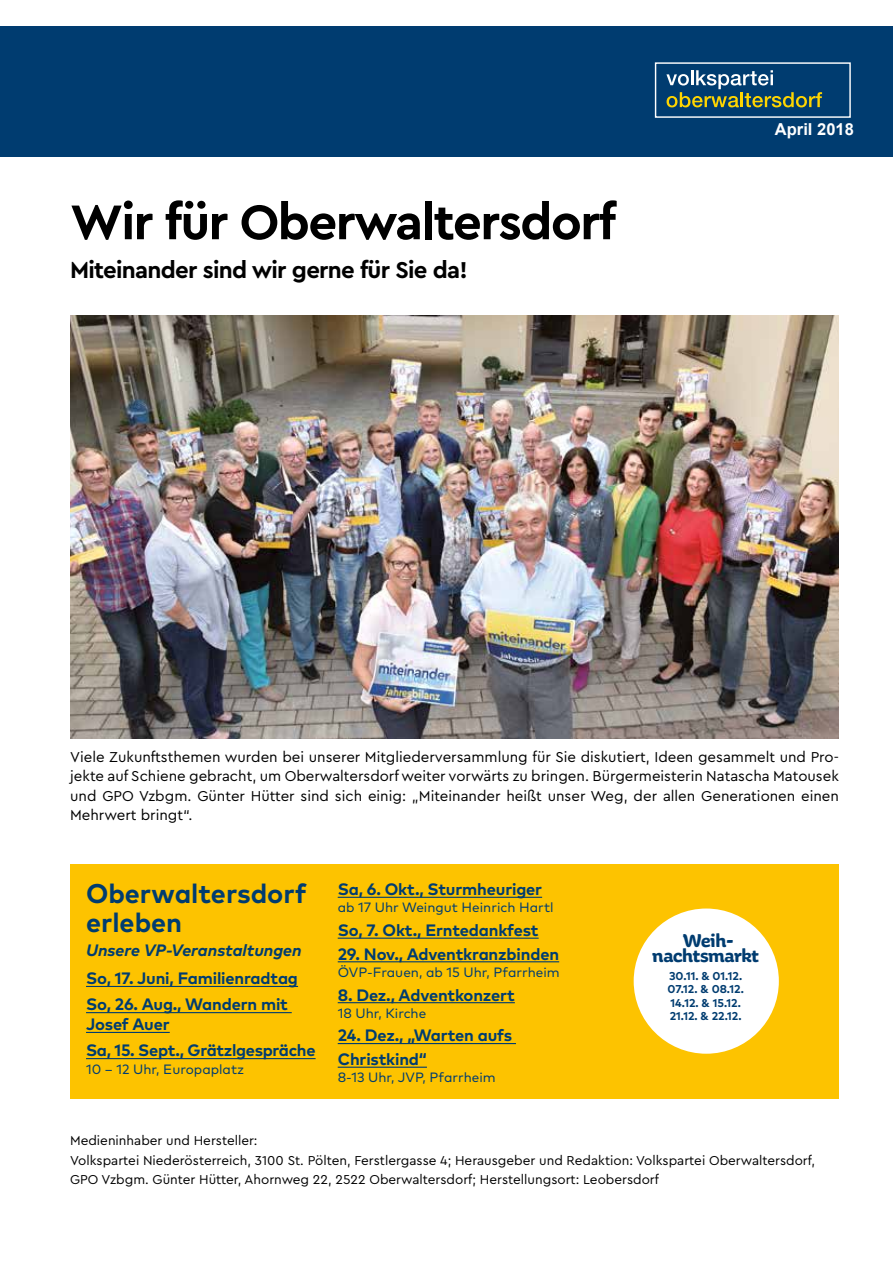
<style>
.page{position:relative;width:893px;height:1263px;background:#fff}
.page>*{position:absolute;margin:0;border:0;box-sizing:border-box;transform-origin:0 0}
.t1{font:700 51px "Cera PRO";letter-spacing:-.03em;color:#000}
.t2{font:700 27px/28.5px "Mark OT";color:#003c70}
.t3{font:700 24px "Cera PRO";letter-spacing:-.03em;color:#000}
.t4{font:700 19.5px/15px "Aniuk";letter-spacing:-.02em;color:#003c70;text-align:center}
.t5{font:700 16.5px/26.2px "Mark OT";letter-spacing:-.01em;color:#003c70}
.t6{font:italic 700 16.5px "Mark OT";color:#003c70}
.t7{font:700 16.5px "Arial";color:#fff}
.t8{font:15px/19.5px "Cera PRO";color:#000;text-align:justify}
.t9{font:13.5px/19.5px "Cera PRO";color:#000}
.t10{font:13.5px "Mark OT";color:#003c70}
.t11{font:700 11.4px/13.5px "Mark OT";color:#003c70}
</style>
<div class="page">
<div style="left:0;top:27px;width:893px;height:130px;background:#003c70"></div>
<svg style="left:666px;top:70px;width:156px;height:37px"></svg>
<div style="left:655px;top:62px;width:196px;height:56px;border:1px solid #fff"></div>
<img style="left:70px;top:315px;width:769px;height:423px">
<div style="left:70px;top:864px;width:769px;height:234px;background:#fdc300"></div>
<hr style="left:86px;top:986px;width:212px;height:1px;background:#003c70">
<hr style="left:86px;top:1012px;width:206px;height:1px;background:#003c70">
<hr style="left:86px;top:1032px;width:84px;height:1px;background:#003c70">
<hr style="left:86px;top:1058px;width:230px;height:1px;background:#003c70">
<hr style="left:338px;top:897px;width:204px;height:1px;background:#003c70">
<hr style="left:338px;top:937px;width:201px;height:2px;background:#003c70">
<hr style="left:338px;top:961px;width:221px;height:1px;background:#003c70">
<hr style="left:338px;top:1002px;width:177px;height:1px;background:#003c70">
<hr style="left:338px;top:1043px;width:178px;height:1px;background:#003c70">
<hr style="left:338px;top:1067px;width:89px;height:1px;background:#003c70">
<div style="left:634px;top:908px;width:145px;height:146px;background:#fff;border-radius:50%"></div>
<h1 class="t1" style="left:70px;top:188px;width:547px">Wir für Oberwaltersdorf</h1>
<h3 class="t3" style="left:70px;top:254px;width:399px">Miteinander sind wir gerne für Sie da!</h3>
<p class="t7" style="left:775px;top:118px;width:80px">April 2018</p>
<p class="t8" style="left:70px;top:746px;width:770px">Viele Zukunftsthemen wurden bei unserer Mitgliederversammlung für Sie diskutiert, Ideen gesammelt und Pro&shy;jekte auf Schiene gebracht, um Oberwaltersdorf weiter vorwärts zu bringen. Bürgermeisterin Natascha Matousek und GPO Vzbgm. Günter Hütter sind sich einig: „Miteinander heißt unser Weg, der allen Generationen einen Mehrwert bringt“.</p>
<h2 class="t2" style="left:86px;top:879px;width:222px">Oberwaltersdorf erleben</h2>
<p class="t6" style="left:86px;top:939px;width:217px">Unsere VP-Veranstaltungen</p>
<p class="t5" style="left:86px;top:965px;width:213px">So, 17. Juni, Familienradtag<br>So, 26. Aug., Wandern mit</p>
<p class="t5" style="left:86px;top:1011px;width:231px">Josef Auer<br>Sa, 15. Sept., Grätzlgespräche</p>
<p class="t10" style="left:86px;top:1060px;width:160px">10 – 12 Uhr, Europaplatz</p>
<p class="t5" style="left:338px;top:876px;width:206px">Sa, 6. Okt., Sturmheuriger</p>
<p class="t10" style="left:338px;top:899px;width:217px">ab 17 Uhr Weingut Heinrich Hartl</p>
<p class="t5" style="left:338px;top:916px;width:202px">So, 7. Okt., Erntedankfest</p>
<p class="t5" style="left:338px;top:940px;width:223px">29. Nov., Adventkranzbinden</p>
<p class="t10" style="left:338px;top:964px;width:224px">ÖVP-Frauen, ab 15 Uhr, Pfarrheim</p>
<p class="t5" style="left:338px;top:981px;width:179px">8. Dez., Adventkonzert</p>
<p class="t10" style="left:338px;top:1005px;width:90px">18 Uhr, Kirche</p>
<p class="t5" style="left:338px;top:1023px;width:176px;line-height:23.7px">24. Dez., „Warten aufs<br>Christkind“</p>
<p class="t10" style="left:338px;top:1069px;width:160px">8-13 Uhr, JVP, Pfarrheim</p>
<h3 class="t4" style="left:652px;top:933px;width:108px">Weih&shy;nachtsmarkt</h3>
<p class="t11" style="left:667px;top:969px;width:78px">30.11. &amp; 01.12.<br>07.12. &amp; 08.12.<br>14.12. &amp; 15.12.<br>21.12. &amp; 22.12.</p>
<p class="t9" style="left:70px;top:1130px;width:746px">Medieninhaber und Hersteller:<br>Volkspartei Niederösterreich, 3100 St. Pölten, Ferstlergasse 4; Herausgeber und Redaktion: Volkspartei Oberwaltersdorf,<br>GPO Vzbgm. Günter Hütter, Ahornweg 22, 2522 Oberwaltersdorf; Herstellungsort: Leobersdorf</p>
</div>
